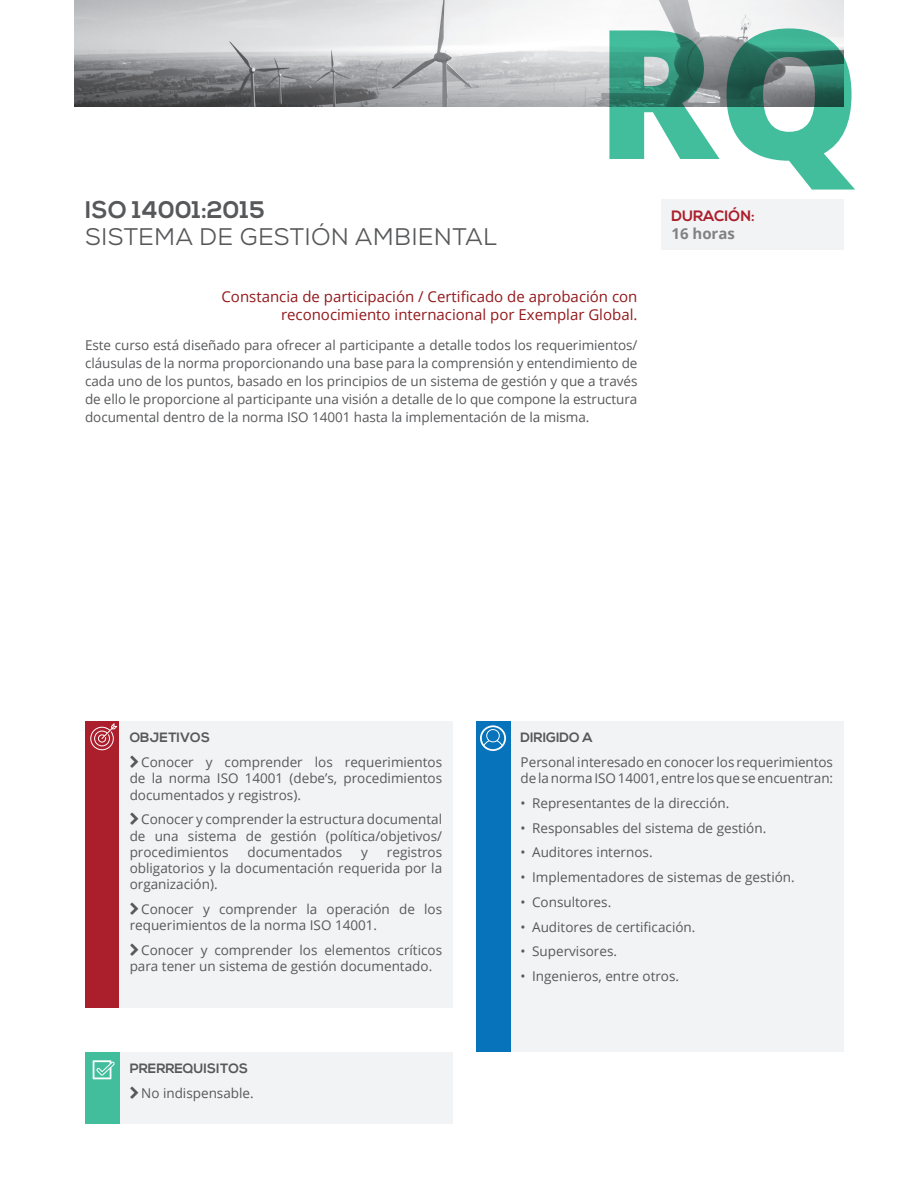
<style>
.page{position:relative;width:918px;height:1188px;background:#fff}
.page>*{position:absolute;margin:0;border:0;box-sizing:border-box;transform-origin:0 0}
.t1{font:800 180px "Open Sans";color:#43be9d}
.t2{font:24px "Nexa";letter-spacing:.01em;color:#57585a}
.t3{font:700 24px "Nexa";letter-spacing:.01em;color:#57585a}
.t4{font:15px/18px "Open Sans";color:#93191d;text-align:right}
.Secciones{font:700 15px "Nexa";color:#ab1e2c}
.Secciones-2{font:700 15px "Open Sans";color:#808285}
.t5{font:13.5px/16.2px "Open Sans";color:#57585a;text-align:justify}
.t6{font:700 13.5px "Nexa";color:#57585a}
.s1{font-family:"Nexa";font-weight:700}
</style>
<div class="page">
<img style="left:74px;top:0;width:770px;height:106px">
<div style="left:661px;top:199px;width:183px;height:51px;background:#f2f3f4"></div>
<div style="left:85px;top:721px;width:34px;height:287px;background:#ab1e2c"></div>
<div style="left:119px;top:721px;width:334px;height:287px;background:#f2f3f4"></div>
<svg style="left:90px;top:723px;width:27px;height:27px"></svg>
<div style="left:510px;top:721px;width:334px;height:331px;background:#f2f3f4"></div>
<div style="left:119px;top:1053px;width:334px;height:71px;background:#f2f3f4"></div>
<div style="left:476px;top:721px;width:34px;height:331px;background:#0773bb"></div>
<div style="left:85px;top:1053px;width:34px;height:71px;background:#43be9d"></div>
<svg style="left:480px;top:725px;width:26px;height:26px"></svg>
<svg style="left:93px;top:1060px;width:22px;height:19px"></svg>
<p class="t3" style="left:85px;top:195px;width:181px">ISO 14001:2015</p>
<p class="t2" style="left:85px;top:221px;width:414px">SISTEMA DE GESTIÓN AMBIENTAL</p>
<h1 class="t1" style="left:596px;top:-43px;width:267px">RQ</h1>
<p class="Secciones" style="left:671px;top:208px;width:85px">DURACIÓN:</p>
<p class="Secciones-2" style="left:671px;top:223px;width:65px">16 horas</p>
<p class="t4" style="left:221px;top:287px;width:418px">Constancia de participación / Certificado de aprobación con reconocimiento internacional por Exemplar Global.</p>
<p class="t5" style="left:85px;top:335px;width:554px;line-height:18px">Este curso está diseñado para ofrecer al participante a detalle todos los requerimientos/ cláusulas de la norma proporcionando una base para la comprensión y entendimiento de cada uno de los puntos, basado en los principios de un sistema de gestión y que a través de ello le proporcione al participante una visión a detalle de lo que compone la estructura documental dentro de la norma ISO 14001 hasta la implementación de la misma.</p>
<p class="t6" style="left:130px;top:730px;width:82px">OBJETIVOS</p>
<p class="t5" style="left:130px;top:754px;width:314px;text-indent:11px">Conocer y comprender los requerimientos de la norma ISO 14001 (debe’s, procedimientos documentados y registros).</p>
<p class="t5" style="left:130px;top:811px;width:314px;text-indent:11px">Conocer y comprender la estructura documental de una sistema de gestión (política/objetivos/ procedimientos</p>
<p class="t5" style="left:248px;top:843px;width:96px">documentados</p>
<p class="t5" style="left:361px;top:843px;width:8px">y</p>
<p class="t5" style="left:130px;top:843px;width:314px;text-indent:257px">registros obligatorios y la documentación requerida por la organización).</p>
<p class="t5" style="left:130px;top:900px;width:314px;text-indent:11px">Conocer y comprender la operación de los requerimientos de la norma ISO 14001.</p>
<p class="t5" style="left:130px;top:941px;width:314px;text-indent:11px">Conocer y comprender los elementos críticos para tener un sistema de gestión documentado.</p>
<p class="t6" style="left:130px;top:1061px;width:120px">PRERREQUISITOS</p>
<p class="t5" style="left:141px;top:1085px;width:114px">No indispensable.</p>
<p class="t5" style="left:521px;top:725px;width:314px;line-height:24.8px"><span class="s1">DIRIGIDO A<br></span>Personal interesado en conocer los requerimientos</p>
<p class="t5" style="left:521px;top:770px;width:314px">de la norma ISO 14001, entre los que se encuentran:</p>
<p class="t5" style="left:521px;top:795px;width:210px">• Representantes de la dirección.</p>
<p class="t5" style="left:521px;top:819px;width:247px">• Responsables del sistema de gestión.</p>
<p class="t5" style="left:521px;top:844px;width:133px">• Auditores internos.</p>
<p class="t5" style="left:521px;top:869px;width:276px">• Implementadores de sistemas de gestión.</p>
<p class="t5" style="left:521px;top:893px;width:92px">• Consultores.</p>
<p class="t5" style="left:521px;top:918px;width:176px">• Auditores de certificación.</p>
<p class="t5" style="left:521px;top:943px;width:98px">• Supervisores.</p>
<p class="t5" style="left:521px;top:968px;width:160px">• Ingenieros, entre otros.</p>
</div>
